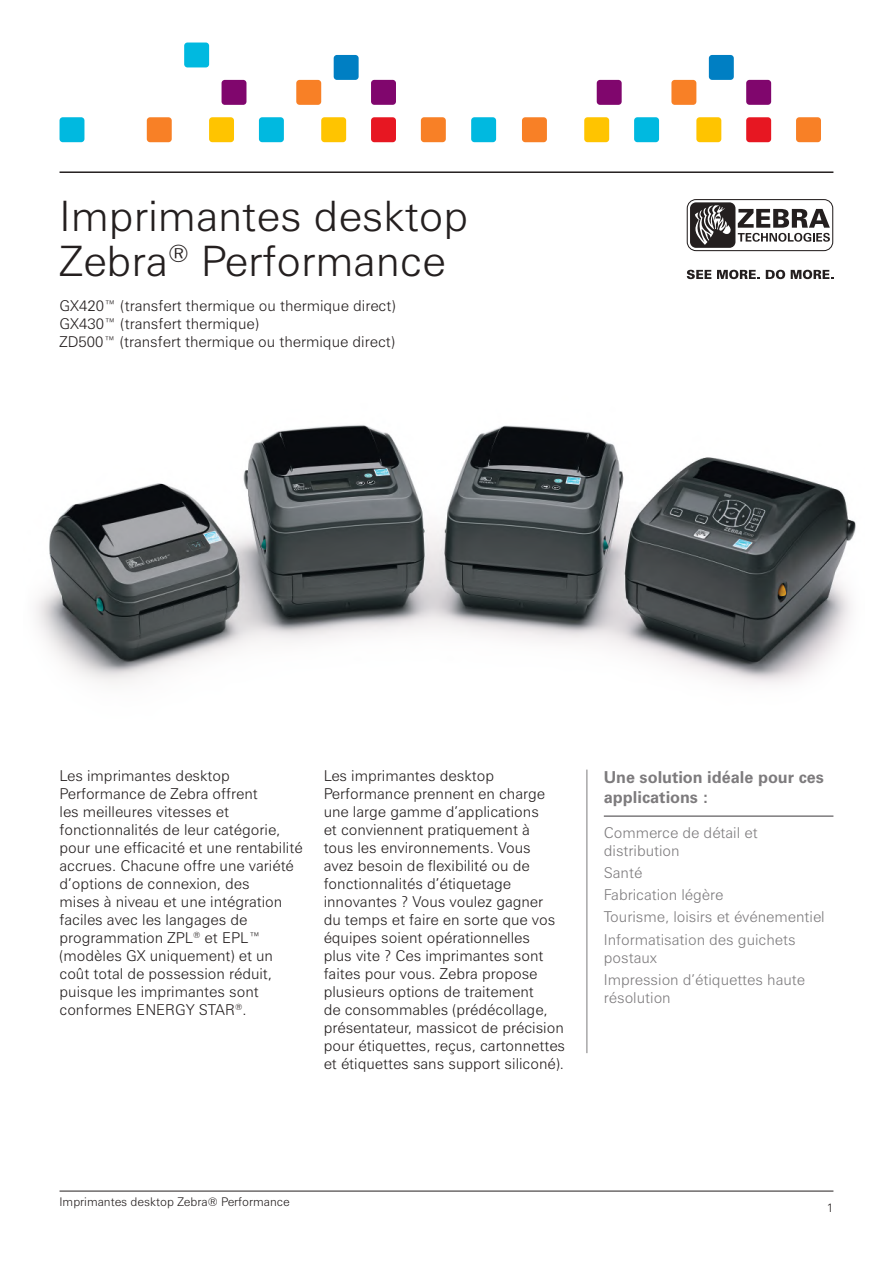
<style>
.page{position:relative;width:893px;height:1263px;background:#fff}
.page>*{position:absolute;margin:0;border:0;box-sizing:border-box;transform-origin:0 0}
.t1{font:300 42px/45px "+ZZSOEW Zurich BT";color:#241f1f}
.t2{font:700 16.5px/19.8px "+LDOMHS Zurich BT";color:#7d7b7d}
.t3{font:300 15px/18px "+ZZSOEW Zurich BT";color:#241f1f}
.t4{font:300 15px/22.2px "+ZZSOEW Zurich BT";color:#7d7b7d}
.t5{font:300 12px "+ZZSOEW Zurich BT";color:#241f1f}
</style>
<div class="page">
<hr style="left:60px;top:1191px;width:773px;height:1px;background:#241f1f">
<hr style="left:60px;top:171px;width:773px;height:2px;background:#241f1f">
<hr style="left:604px;top:815px;width:229px;height:2px;background:#7d7b7d">
<div style="left:334px;top:55px;width:25px;height:25px;background:#007fc3;border-radius:3px"></div>
<div style="left:209px;top:117px;width:25px;height:25px;background:#ffc400;border-radius:3px"></div>
<div style="left:321px;top:117px;width:25px;height:25px;background:#ffc400;border-radius:3px"></div>
<div style="left:296px;top:80px;width:25px;height:25px;background:#f88026;border-radius:3px"></div>
<div style="left:421px;top:117px;width:25px;height:25px;background:#f88026;border-radius:3px"></div>
<div style="left:147px;top:117px;width:25px;height:25px;background:#f88026;border-radius:3px"></div>
<div style="left:184px;top:43px;width:25px;height:24px;background:#00b9e0;border-radius:3px"></div>
<div style="left:259px;top:117px;width:25px;height:25px;background:#00b9e0;border-radius:3px"></div>
<div style="left:60px;top:117px;width:24px;height:25px;background:#00b9e0;border-radius:3px"></div>
<div style="left:222px;top:80px;width:24px;height:25px;background:#80066d;border-radius:3px"></div>
<div style="left:371px;top:80px;width:25px;height:25px;background:#80066d;border-radius:3px"></div>
<div style="left:371px;top:117px;width:25px;height:25px;background:#e71722;border-radius:3px"></div>
<div style="left:709px;top:55px;width:25px;height:25px;background:#007fc3;border-radius:3px"></div>
<div style="left:584px;top:117px;width:25px;height:25px;background:#ffc400;border-radius:3px"></div>
<div style="left:696px;top:117px;width:25px;height:25px;background:#ffc400;border-radius:3px"></div>
<div style="left:671px;top:80px;width:25px;height:25px;background:#f88026;border-radius:3px"></div>
<div style="left:796px;top:117px;width:25px;height:25px;background:#f88026;border-radius:3px"></div>
<div style="left:522px;top:117px;width:25px;height:25px;background:#f88026;border-radius:3px"></div>
<div style="left:634px;top:117px;width:25px;height:25px;background:#00b9e0;border-radius:3px"></div>
<div style="left:471px;top:117px;width:25px;height:25px;background:#00b9e0;border-radius:3px"></div>
<div style="left:597px;top:80px;width:25px;height:25px;background:#80066d;border-radius:3px"></div>
<div style="left:746px;top:80px;width:25px;height:25px;background:#80066d;border-radius:3px"></div>
<div style="left:746px;top:117px;width:25px;height:25px;background:#e71722;border-radius:3px"></div>
<hr style="left:586px;top:769px;width:1px;height:284px;background:#7d7b7d">
<svg style="left:687px;top:270px;width:24px;height:9px"></svg>
<svg style="left:717px;top:270px;width:43px;height:9px"></svg>
<svg style="left:766px;top:270px;width:19px;height:9px"></svg>
<svg style="left:791px;top:270px;width:42px;height:9px"></svg>
<svg style="left:687px;top:199px;width:146px;height:52px"></svg>
<img style="left:36px;top:425px;width:820px;height:259px">
<h1 class="t1" style="left:60px;top:198px;width:410px">Imprimantes desktop<br>Zebra<sup>®</sup> Performance</h1>
<p class="t3" style="left:60px;top:298px;width:337px">GX420™ (transfert thermique ou thermique direct)<br>GX430™ (transfert thermique)<br>ZD500™ (transfert thermique ou thermique direct)</p>
<p class="t3" style="left:60px;top:768px;width:245px">Les imprimantes desktop<br>Performance de Zebra offrent<br>les meilleures vitesses et fonctionnalités de leur catégorie, pour une efficacité et une rentabilité accrues. Chacune offre une variété d’options de connexion, des<br>mises à niveau et une intégration faciles avec les langages de programmation ZPL<sup>®</sup> et EPL™ (modèles GX uniquement) et un coût total de possession réduit, puisque les imprimantes sont conformes ENERGY STAR<sup>®</sup>.</p>
<p class="t3" style="left:324px;top:768px;width:243px">Les imprimantes desktop<br>Performance prennent en charge une large gamme d’applications<br>et conviennent pratiquement à<br>tous les environnements. Vous<br>avez besoin de flexibilité ou de fonctionnalités d’étiquetage innovantes ? Vous voulez gagner<br>du temps et faire en sorte que vos équipes soient opérationnelles<br>plus vite ? Ces imprimantes sont faites pour vous. Zebra propose plusieurs options de traitement<br>de consommables (prédécollage, présentateur, massicot de précision pour étiquettes, reçus, cartonnettes et étiquettes sans support siliconé).</p>
<p class="t2" style="left:604px;top:768px;width:222px">Une solution idéale pour ces applications :</p>
<p class="t4" style="left:604px;top:825px;width:155px;line-height:18px">Commerce de détail et distribution</p>
<p class="t4" style="left:604px;top:863px;width:222px">Santé<br>Fabrication légère<br>Tourisme, loisirs et événementiel<br>Informatisation des guichets</p>
<p class="t4" style="left:604px;top:948px;width:203px">postaux<br>Impression d’étiquettes haute</p>
<p class="t4" style="left:604px;top:988px;width:68px">résolution</p>
<p class="t5" style="left:60px;top:1197px;width:232px">Imprimantes desktop Zebra® Performance</p>
<p class="t5" style="left:827px;top:1203px;width:8px">1</p>
</div>
